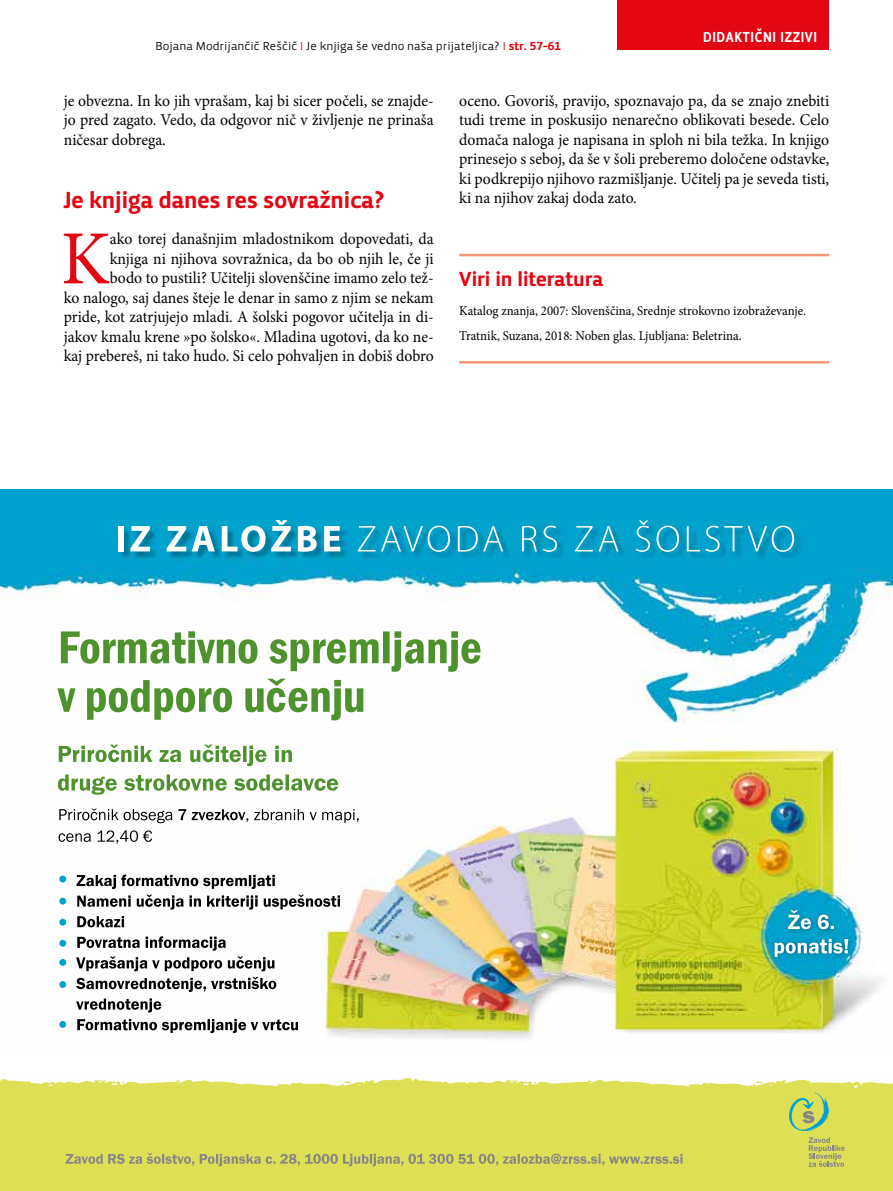
<style>
.page{position:relative;width:893px;height:1191px;background:#fff}
.page>*{position:absolute;margin:0;border:0;box-sizing:border-box;transform-origin:0 0}
.t1{font:76.5px "Minion Pro";color:#e30613;scale:.95 1}
.t2{font:24px "Priva Four Pro";color:#e30613;scale:.95 1}
.t3{font:21px "Priva Four Pro";color:#e30613;scale:.95 1}
.t4{font:16.5px/19.5px "Minion Pro";color:#000;text-align:justify;scale:.95 1}
.t5{font:15px "Priva Four Pro";letter-spacing:.05em;color:#fff;scale:.85 1}
.t6{font:13.5px/24.8px "Minion Pro";color:#000;scale:.95 1}
.t7{font:12px "Priva One Pro";color:#000}
.s1{color:#e30613}
.s2{font-family:"Priva Four Pro";color:#e30613}
</style>
<div class="page">
<div style="left:617px;top:0;width:212px;height:50px;background:#e30613"></div>
<hr style="left:459px;top:254px;width:370px;height:2px;background:#f3997b">
<hr style="left:459px;top:361px;width:370px;height:2px;background:#f3997b">
<img style="left:0;top:489px;width:893px;height:550px">
<div style="left:118px;top:526px;width:5px;height:25px;background:#fff"></div>
<svg style="left:130px;top:526px;width:20px;height:25px"></svg>
<svg style="left:167px;top:526px;width:19px;height:25px"></svg>
<svg style="left:192px;top:526px;width:23px;height:25px"></svg>
<svg style="left:222px;top:520px;width:69px;height:32px"></svg>
<svg style="left:298px;top:526px;width:19px;height:26px"></svg>
<svg style="left:324px;top:526px;width:16px;height:25px"></svg>
<svg style="left:358px;top:526px;width:17px;height:25px"></svg>
<svg style="left:381px;top:525px;width:69px;height:27px;background:#2cacce"></svg>
<svg style="left:458px;top:526px;width:45px;height:25px"></svg>
<svg style="left:522px;top:526px;width:15px;height:25px"></svg>
<svg style="left:543px;top:525px;width:14px;height:27px"></svg>
<svg style="left:575px;top:526px;width:18px;height:25px"></svg>
<svg style="left:599px;top:526px;width:20px;height:25px"></svg>
<svg style="left:636px;top:520px;width:14px;height:32px"></svg>
<svg style="left:656px;top:525px;width:23px;height:27px"></svg>
<svg style="left:687px;top:525px;width:107px;height:27px;background:#26aace"></svg>
<svg style="left:57px;top:631px;width:423px;height:89px"></svg>
<svg style="left:58px;top:744px;width:280px;height:50px"></svg>
<svg style="left:76px;top:874px;width:264px;height:159px"></svg>
<div style="left:59px;top:875px;width:7px;height:7px;background:#00a2cd;border-radius:50%"></div>
<div style="left:59px;top:897px;width:7px;height:7px;background:#00a2cd;border-radius:50%"></div>
<div style="left:59px;top:918px;width:7px;height:7px;background:#00a2cd;border-radius:50%"></div>
<div style="left:59px;top:939px;width:7px;height:7px;background:#00a2cd;border-radius:50%"></div>
<div style="left:59px;top:959px;width:7px;height:6px;background:#00a2cd;border-radius:50%"></div>
<div style="left:59px;top:981px;width:7px;height:7px;background:#00a2cd;border-radius:50%"></div>
<div style="left:59px;top:1021px;width:7px;height:6px;background:#00a2cd;border-radius:50%"></div>
<svg style="left:59px;top:808px;width:300px;height:35px"></svg>
<svg style="left:775px;top:910px;width:73px;height:47px"></svg>
<div style="left:0;top:1078px;width:893px;height:113px;background:#dddf55"></div>
<svg style="left:66px;top:1153px;width:616px;height:13px;background:#c1c364"></svg>
<svg style="left:789px;top:1092px;width:40px;height:39px;background:#aacc71"></svg>
<svg style="left:808px;top:1137px;width:37px;height:29px"></svg>
<p class="t7" style="left:155px;top:38px;width:407px">Bojana Modrijančič Reščič <span class="s1">I</span> Je knjiga še vedno naša prijateljica? <span class="s1">I</span> <span class="s2">str. 57-61</span></p>
<p class="t5" style="left:703px;top:27px;width:136px">DIDAKTIČNI IZZIVI</p>
<p class="t4" style="left:64px;top:91px;width:391px">je obvezna. In ko jih vprašam, kaj bi sicer počeli, se znajde&shy;jo pred zagato. Vedo, da odgovor nič v življenje ne prinaša ničesar dobrega.</p>
<h2 class="t2" style="left:64px;top:184px;width:339px">Je knjiga danes res sovražnica?</h2>
<h1 class="t1" style="left:61px;top:208px;width:53px">K</h1>
<p class="t4" style="left:64px;top:229px;width:391px;text-align:right">ako torej današnjim mladostnikom dopovedati, da<br>knjiga ni njihova sovražnica, da bo ob njih le, če ji<br>bodo to pustili? Učitelji slovenščine imamo zelo tež-<br>ko nalogo, saj danes šteje le denar in samo z njim se nekam pride, kot zatrjujejo mladi. A šolski pogovor učitelja in di&shy;jakov kmalu krene »po šolsko«. Mladina ugotovi, da ko ne&shy;kaj prebereš, ni tako hudo. Si celo pohvaljen in dobiš dobro</p>
<p class="t4" style="left:459px;top:91px;width:391px">oceno. Govoriš, pravijo, spoznavajo pa, da se znajo znebiti tudi treme in poskusijo nenarečno oblikovati besede. Celo domača naloga je napisana in sploh ni bila težka. In knjigo prinesejo s seboj, da še v šoli preberemo določene odstavke, ki podkrepijo njihovo razmišljanje. Učitelj pa je seveda tisti, ki na njihov zakaj doda zato.</p>
<p class="t3" style="left:459px;top:266px;width:153px">Viri in literatura</p>
<p class="t6" style="left:459px;top:298px;width:367px">Katalog znanja, 2007: Slovenščina, Srednje strokovno izobraževanje.<br>Tratnik, Suzana, 2018: Noben glas. Ljubljana: Beletrina.</p>
</div>
